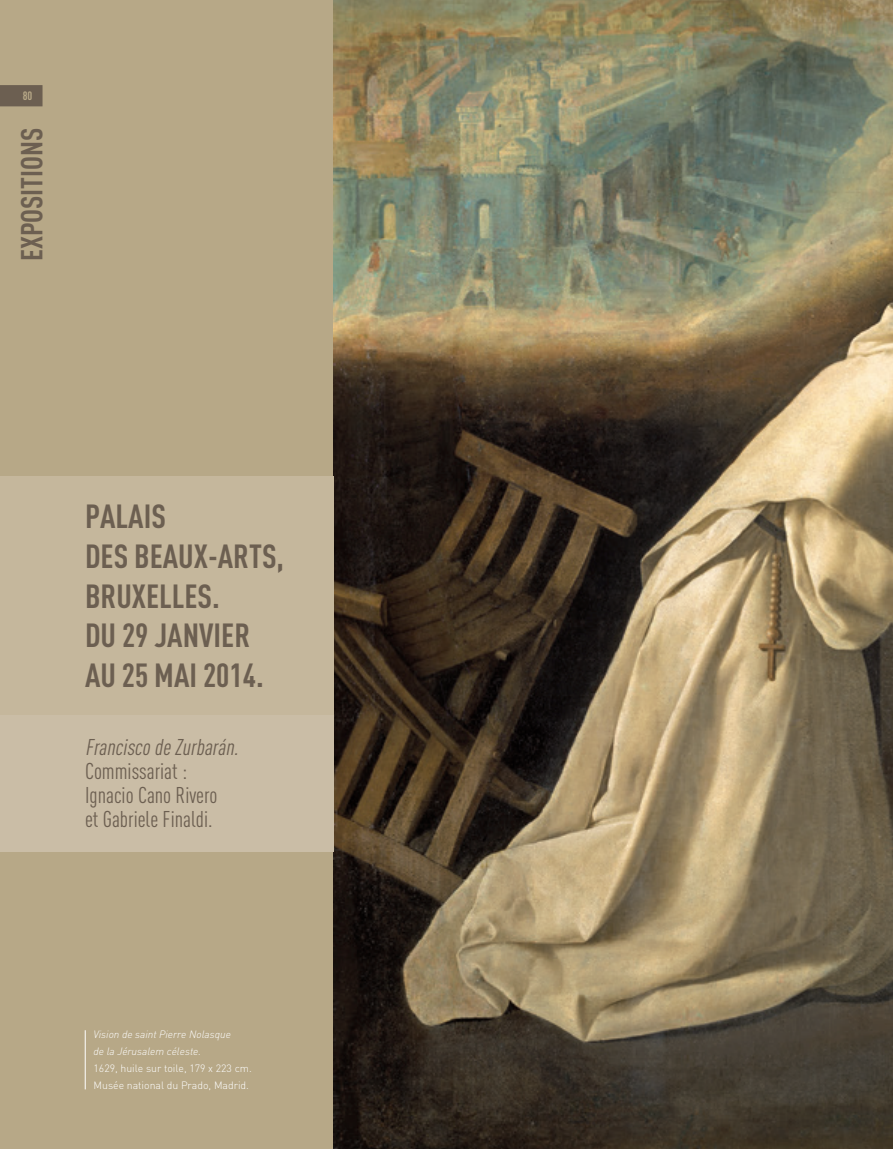
<style>
.page{position:relative;width:893px;height:1149px;background:#fff}
.page>*{position:absolute;margin:0;border:0;box-sizing:border-box;transform-origin:0 0}
.t1{font:700 33px/39.6px "DIN Cond";color:#6c5f51}
.t2{font:700 30px "DIN Cond";color:#6c5f51}
.t3{font:22.5px/24px "DIN Cond";color:#6c5f51}
.t4{font:italic 22.5px "DIN Cond";color:#6c5f51}
.t5{font:700 12px "DIN Cond";color:#b7a887}
.t6{font:300 10.5px/17px "DIN";color:#fff}
.t7{font:italic 300 10.5px/17px "DIN";color:#fff}
</style>
<div class="page">
<div style="left:0;top:0;width:893px;height:1148px;background:#b7a887"></div>
<img style="left:333px;top:0;width:560px;height:1148px">
<div style="left:0;top:714px;width:333px;height:136px;background:#cabda6"></div>
<div style="left:0;top:476px;width:333px;height:238px;background:#c5b79c"></div>
<hr style="left:85px;top:1029px;width:1px;height:60px;background:#fff">
<svg style="left:0;top:85px;width:43px;height:21px"></svg>
<p class="t5" style="left:23px;top:88px;width:11px">80</p>
<h2 class="t2" style="left:14px;top:261px;width:135px;rotate:-90deg">EXPOSITIONS</h2>
<h1 class="t1" style="left:85px;top:495px;width:201px">PALAIS<br>DES BEAUX-ARTS,<br>BRUXELLES.<br>DU 29 JANVIER<br>AU 25 MAI 2014.</h1>
<h3 class="t4" style="left:85px;top:733px;width:159px">FranciscodeZurbarán.</h3>
<h3 class="t3" style="left:85px;top:758px;width:134px">Commissariat :<br>Ignacio Cano Rivero et Gabriele Finaldi.</h3>
<p class="t7" style="left:94px;top:1025px;width:139px">Vision de saint Pierre Nolasque de la Jérusalem céleste.</p>
<p class="t6" style="left:94px;top:1059px;width:160px">1629, huile sur toile, 179 x 223 cm.<br>Musée national du Prado, Madrid.</p>
</div>
